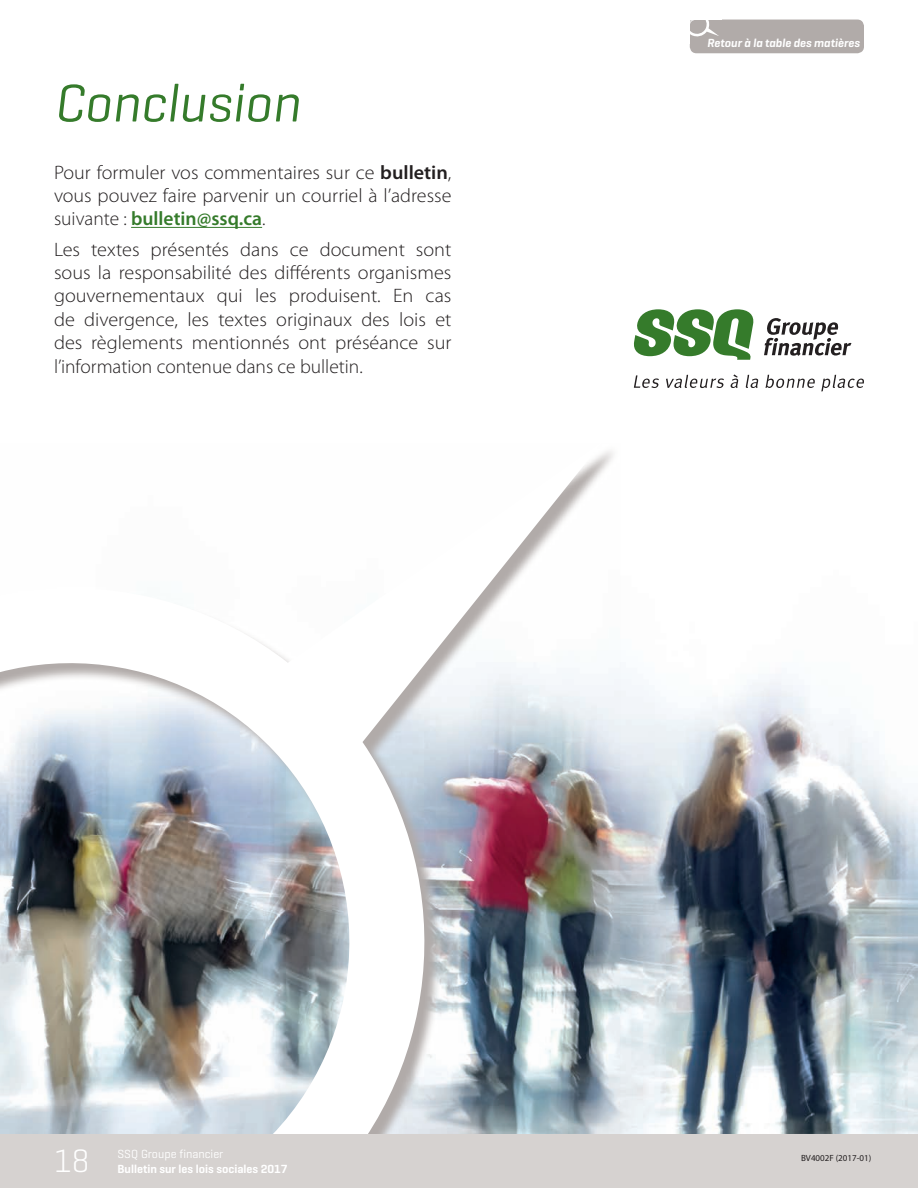
<style>
.page{position:relative;width:918px;height:1188px;background:#fff}
.page>*{position:absolute;margin:0;border:0;box-sizing:border-box;transform-origin:0 0}
.t1{font:italic 54px "Geogrotesque";color:#357b2b}
.t2{font:300 33px "Geogrotesque";color:#fff}
.t3{font:300 19.5px/23.4px "Myriad Pro";color:#231f20;text-align:justify;scale:1.04 1}
.t4{font:300 19.5px/23.4px "Myriad Pro";color:#231f20;text-align:justify}
.t5{font:600 12px "Geogrotesque";color:#fff}
.t6{font:italic 600 12px "Geogrotesque";color:#fff}
.t7{font:12px "Geogrotesque";color:#fff}
.t8{font:9px "Myriad Pro";color:#231f20}
.s1{font-weight:600}
.s2{font-weight:600;color:#357b2b}
</style>
<div class="page">
<img style="left:621px;top:374px;width:297px;height:760px">
<svg style="left:604px;top:451px;width:17px;height:683px"></svg>
<img style="left:0;top:453px;width:604px;height:681px">
<svg style="left:634px;top:309px;width:120px;height:51px"></svg>
<svg style="left:634px;top:375px;width:25px;height:13px"></svg>
<svg style="left:666px;top:375px;width:58px;height:13px"></svg>
<svg style="left:730px;top:374px;width:8px;height:14px"></svg>
<svg style="left:746px;top:375px;width:12px;height:13px"></svg>
<svg style="left:765px;top:375px;width:50px;height:13px"></svg>
<svg style="left:821px;top:375px;width:43px;height:17px"></svg>
<svg style="left:764px;top:318px;width:87px;height:38px"></svg>
<hr style="left:131px;top:227px;width:131px;height:1px;background:#357b2b">
<div style="left:690px;top:20px;width:174px;height:33px;background:#b1aba9;border-radius:7px"></div>
<div style="left:685px;top:12px;width:38px;height:28px;background:#b1aba9"></div>
<svg style="left:690px;top:20px;width:29px;height:17px"></svg>
<div style="left:0;top:1134px;width:918px;height:54px;background:#d6d2d0"></div>
<div style="left:673px;top:10px;width:17px;height:34px;background:#fff"></div>
<div style="left:685px;top:5px;width:37px;height:15px;background:#fff"></div>
<h1 class="t1" style="left:54px;top:69px;width:248px">Conclusion</h1>
<p class="t4" style="left:54px;top:160px;width:399px">Pour formuler vos commentaires sur ce <span class="s1">bulletin</span>, vous pouvez faire parvenir un courriel à l’adresse suivante : <span class="s2">bulletin@ssq.ca</span>.</p>
<p class="t3" style="left:54px;top:237px;width:384px">Les textes présentés dans ce document sont sous la responsabilité des différents organismes gouvernementaux qui les produisent. En cas de divergence, les textes originaux des lois et des règlements mentionnés ont préséance sur l’information contenue dans ce bulletin.</p>
<p class="t6" style="left:707px;top:36px;width:154px">Retour à la table des matières</p>
<h2 class="t2" style="left:54px;top:1141px;width:37px">18</h2>
<p class="t7" style="left:117px;top:1147px;width:107px">SSQ Groupe financier</p>
<p class="t5" style="left:117px;top:1161px;width:172px">Bulletin sur les lois sociales 2017</p>
<p class="t8" style="left:801px;top:1152px;width:72px">BV4002F (2017-01)</p>
</div>
